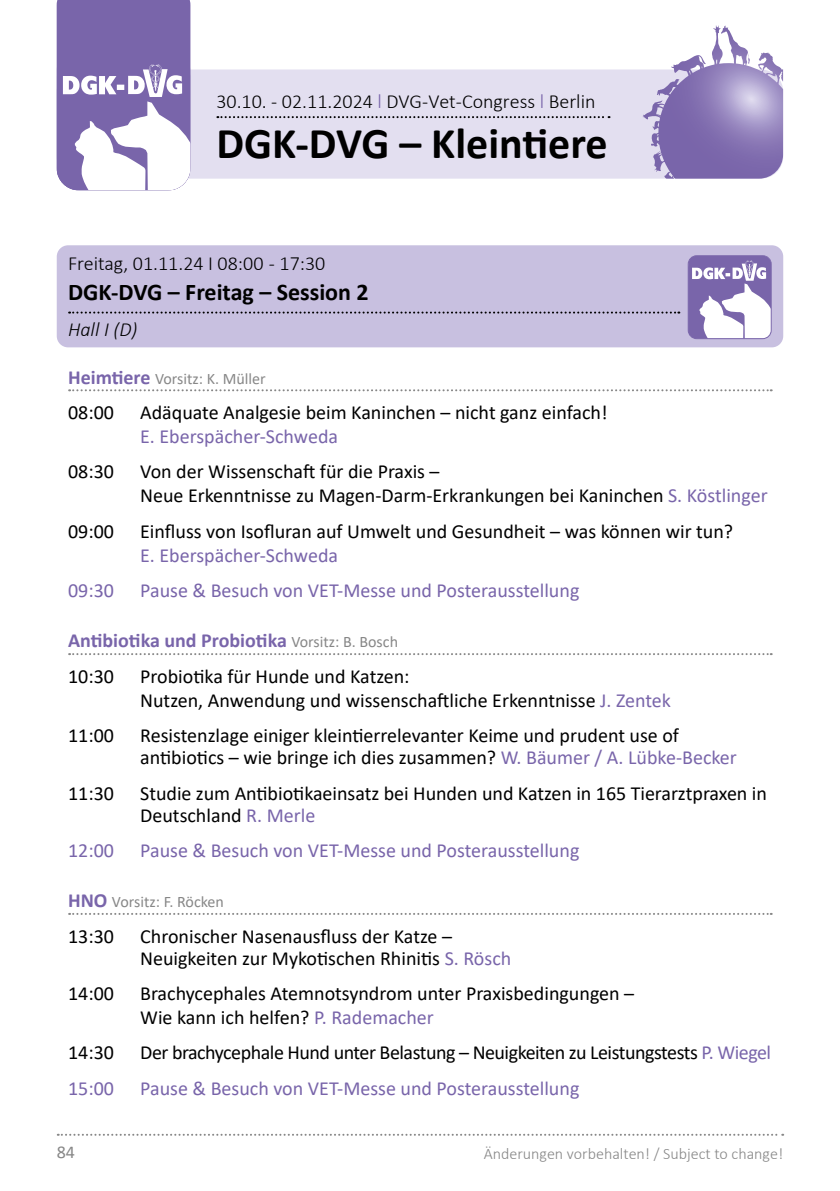
<style>
.page{position:relative;width:840px;height:1191px;background:#fff}
.page>*{position:absolute;margin:0;border:0;box-sizing:border-box;transform-origin:0 0}
.t1{font:700 44px "Calibri";color:#000}
.t2{font:700 24px "Calibri";color:#000}
.t3{font:20px/24px "Calibri";color:#000}
.t4{font:20px "Calibri";color:#7965aa}
.t5{font:20px "Calibri";letter-spacing:-.025em;color:#000}
.t6{font:300 20px "Calibri";color:#000}
.t7{font:700 20px/35.4px "Calibri";color:#7965aa}
.t8{font:italic 300 20px "Calibri";color:#000}
.t9{font:18px "Calibri";color:#878787}
.t10{font:16px "Calibri";color:#878787}
.t11{font:300 16px "Calibri";color:#878787}
.s1{color:#7965aa}
.s2{font-weight:700;font-size:20px;color:#7965aa}
.s3{font-weight:400;font-size:16px;color:#878787}
.s4{font-weight:400;color:#000}
</style>
<div class="page">
<svg style="left:58px;top:1133px;width:724px;height:2px"></svg>
<svg style="left:57px;top:69px;width:725px;height:110px;background:#d5cfe7"></svg>
<svg style="left:57px;top:0;width:133px;height:190px"></svg>
<svg style="left:642px;top:26px;width:74px;height:104px"></svg>
<svg style="left:217px;top:116px;width:392px;height:2px"></svg>
<svg style="left:69px;top:389px;width:702px;height:2px"></svg>
<svg style="left:69px;top:653px;width:702px;height:2px"></svg>
<svg style="left:69px;top:913px;width:702px;height:2px"></svg>
<div style="left:57px;top:245px;width:725px;height:102px;background:#c8c0e0;border-radius:11px"></div>
<svg style="left:69px;top:311px;width:610px;height:2px"></svg>
<svg style="left:689px;top:256px;width:81px;height:83px;background:#b8add2"></svg>
<div style="left:687px;top:255px;width:84px;height:84px;border:1px solid #7965aa;border-radius:9px"></div>
<p class="t6" style="left:216px;top:89px;width:380px">30.10. - 02.11.2024 <span class="s1">l</span> DVG-Vet-Congress <span class="s1">l</span> Berlin</p>
<h1 class="t1" style="left:216px;top:112px;width:392px">DGK-DVG – Kleintiere</h1>
<p class="t6" style="left:68px;top:251px;width:258px">Freitag, 01.11.24 I 08:00 - 17:30</p>
<p class="t2" style="left:68px;top:275px;width:302px">DGK-DVG – Freitag – Session 2</p>
<p class="t8" style="left:68px;top:317px;width:71px">Hall I (D)</p>
<p class="t10" style="left:68px;top:367px;width:199px"><span class="s2">Heimtiere</span> Vorsitz: K. Müller</p>
<p class="t3" style="left:68px;top:400px;width:47px">08:00</p>
<p class="t3" style="left:140px;top:400px;width:468px">Adäquate Analgesie beim Kaninchen – nicht ganz einfach!</p>
<p class="t4" style="left:140px;top:422px;width:199px">E. Eberspächer-Schweda</p>
<p class="t3" style="left:68px;top:459px;width:47px">08:30</p>
<p class="t3" style="left:140px;top:459px;width:628px">Von der Wissenschaft für die Praxis –<br>Neue Erkenntnisse zu Magen-Darm-Erkrankungen bei Kaninchen <span class="s1">S. Köstlinger</span></p>
<p class="t3" style="left:68px;top:518px;width:47px">09:00</p>
<p class="t3" style="left:140px;top:518px;width:594px">Einfluss von Isofluran auf Umwelt und Gesundheit – was können wir tun?</p>
<p class="t4" style="left:140px;top:541px;width:199px">E. Eberspächer-Schweda</p>
<p class="t4" style="left:68px;top:576px;width:47px">09:30</p>
<p class="t4" style="left:140px;top:576px;width:440px">Pause &amp; Besuch von VET-Messe und Posterausstellung</p>
<p class="t7" style="left:68px;top:623px;width:331px">Antibiotika und Probiotika <span class="s3">Vorsitz: B. Bosch<br></span><span class="s4">10:30</span></p>
<p class="t3" style="left:140px;top:663px;width:532px">Probiotika für Hunde und Katzen:<br>Nutzen, Anwendung und wissenschaftliche Erkenntnisse <span class="s1">J. Zentek</span></p>
<p class="t3" style="left:68px;top:723px;width:47px">11:00</p>
<p class="t3" style="left:140px;top:724px;width:598px;line-height:22px">Resistenzlage einiger kleintierrelevanter Keime und prudent use of antibiotics – wie bringe ich dies zusammen? <span class="s1">W. Bäumer / A. Lübke-Becker</span></p>
<p class="t3" style="left:68px;top:780px;width:47px">11:30</p>
<p class="t3" style="left:140px;top:781px;width:628px;line-height:22px">Studie zum Antibiotikaeinsatz bei Hunden und Katzen in 165 Tierarztpraxen in<br>Deutschland <span class="s1">R. Merle</span></p>
<p class="t4" style="left:68px;top:836px;width:47px">12:00</p>
<p class="t4" style="left:140px;top:836px;width:440px">Pause &amp; Besuch von VET-Messe und Posterausstellung</p>
<p class="t10" style="left:68px;top:890px;width:157px"><span class="s2">HNO</span> Vorsitz: F. Röcken</p>
<p class="t3" style="left:68px;top:923px;width:47px">13:30</p>
<p class="t3" style="left:140px;top:924px;width:372px;line-height:22px">Chronischer Nasenausfluss der Katze –<br>Neuigkeiten zur Mykotischen Rhinitis <span class="s1">S. Rösch</span></p>
<p class="t3" style="left:68px;top:980px;width:47px">14:00</p>
<p class="t3" style="left:140px;top:980px;width:495px">Brachycephales Atemnotsyndrom unter Praxisbedingungen –<br>Wie kann ich helfen? <span class="s1">P. Rademacher</span></p>
<p class="t3" style="left:68px;top:1040px;width:47px">14:30</p>
<p class="t5" style="left:140px;top:1038px;width:632px">Der brachycephale Hund unter Belastung – Neuigkeiten zu Leistungstests <span class="s1">P. Wiegel</span></p>
<p class="t4" style="left:68px;top:1074px;width:47px">15:00</p>
<p class="t4" style="left:140px;top:1074px;width:440px">Pause &amp; Besuch von VET-Messe und Posterausstellung</p>
<p class="t9" style="left:57px;top:1139px;width:20px">84</p>
<p class="t11" style="left:483px;top:1143px;width:301px">Änderungen vorbehalten! / Subject to change!</p>
</div>
